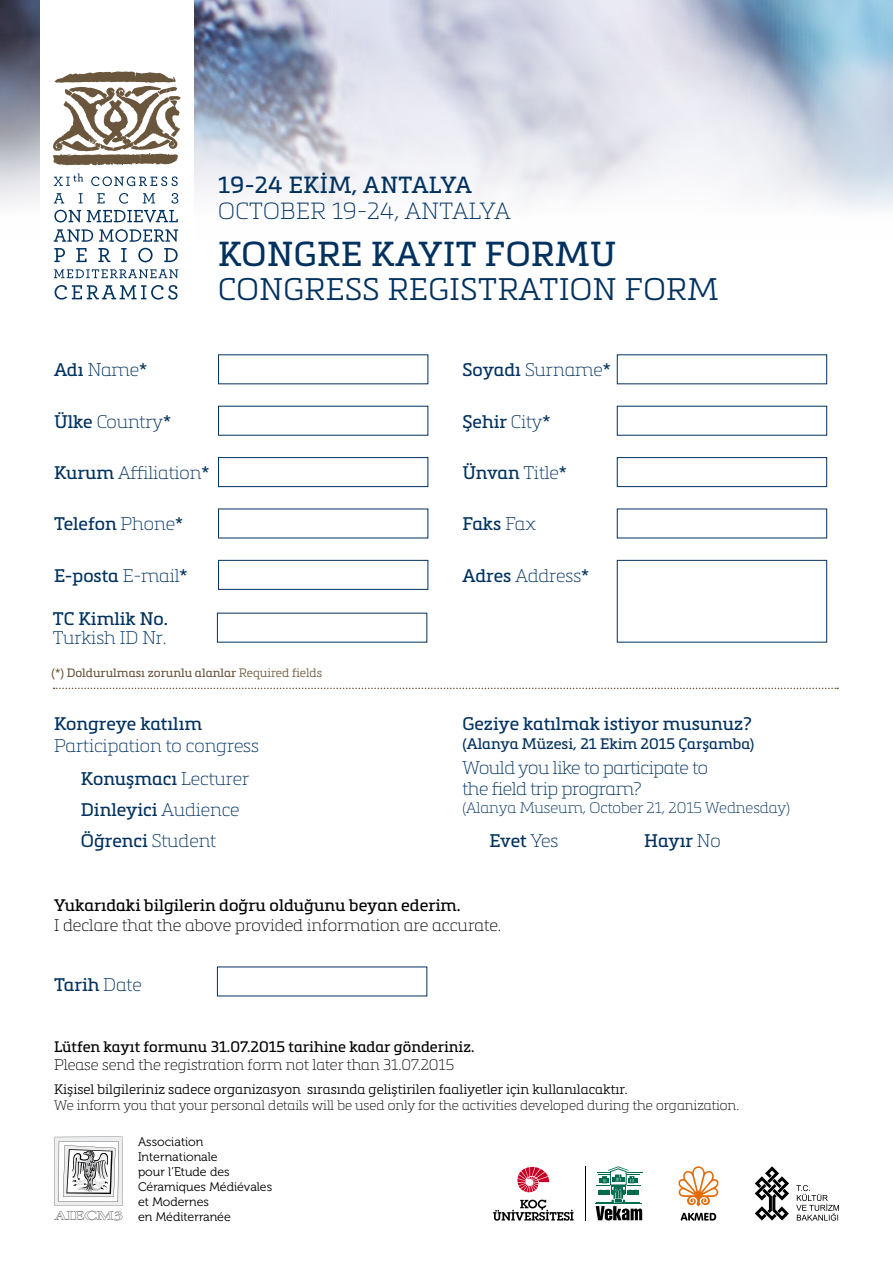
<style>
.page{position:relative;width:893px;height:1263px;background:#fff}
.page>*{position:absolute;margin:0;border:0;box-sizing:border-box;transform-origin:0 0}
.t1{font:34.2px "Metronic Slab Pro";letter-spacing:.02em;color:#00315f}
.t2{font:300 30.75px "Metronic Slab Pro";letter-spacing:.02em;color:#00315f}
.t3{font:100 22.95px "Metronic Slab Pro";letter-spacing:.02em;color:#00315f}
.t4{font:22.95px "Metronic Slab Pro";letter-spacing:.02em;color:#00315f}
.t5{font:18px/30.9px "Metronic Slab Pro";color:#00315f}
.t6{font:100 18px/32.5px "Metronic Slab Pro";letter-spacing:-.01em;color:#00315f}
.t7{font:100 16.5px "Metronic Slab Pro";color:#000}
.t8{font:16.5px "Metronic Slab Pro";color:#000}
.t9{font:15px "Metronic Slab Pro";color:#000}
.t10{font:100 15px "Metronic Slab Pro";color:#000}
.t11{font:100 15px "Metronic Slab Pro";color:#00315f}
.t12{font:15px "Metronic Slab Pro";color:#00315f}
.t13{font:100 13.5px "Metronic Slab Pro";color:#000}
.t14{font:300 13.5px "Metronic Slab Pro";color:#000}
.t15{font:12.45px/15px "Museo 300";color:#000}
.t16{font:12px "Metronic Slab Pro";color:#6a563c}
.s1{font-weight:100}
.s2{font-weight:400}
.s3{font-weight:300}
</style>
<div class="page">
<img style="left:0;top:0;width:893px;height:210px">
<div style="left:40px;top:0;width:153px;height:328px;background:#fff"></div>
<svg style="left:54px;top:1137px;width:69px;height:84px"></svg>
<svg style="left:517px;top:1167px;width:32px;height:25px"></svg>
<svg style="left:493px;top:1199px;width:81px;height:22px"></svg>
<hr style="left:585px;top:1166px;width:1px;height:54px;background:#000">
<svg style="left:596px;top:1166px;width:46px;height:54px"></svg>
<svg style="left:678px;top:1166px;width:41px;height:40px"></svg>
<svg style="left:681px;top:1213px;width:35px;height:8px"></svg>
<svg style="left:755px;top:1166px;width:34px;height:54px"></svg>
<svg style="left:796px;top:1185px;width:43px;height:36px"></svg>
<svg style="left:54px;top:688px;width:784px;height:1px"></svg>
<div style="left:218px;top:560px;width:210px;height:30px;border:1px solid #00315f"></div>
<div style="left:617px;top:560px;width:210px;height:82px;border:1px solid #00315f"></div>
<div style="left:218px;top:457px;width:210px;height:30px;border:1px solid #00315f"></div>
<div style="left:617px;top:457px;width:210px;height:30px;border:1px solid #00315f"></div>
<svg style="left:53px;top:71px;width:127px;height:95px"></svg>
<svg style="left:91px;top:176px;width:87px;height:10px"></svg>
<svg style="left:54px;top:210px;width:27px;height:12px"></svg>
<svg style="left:87px;top:210px;width:91px;height:12px"></svg>
<svg style="left:54px;top:229px;width:39px;height:13px"></svg>
<svg style="left:99px;top:229px;width:79px;height:13px"></svg>
<svg style="left:54px;top:248px;width:11px;height:14px"></svg>
<svg style="left:76px;top:248px;width:11px;height:14px"></svg>
<svg style="left:98px;top:248px;width:12px;height:14px"></svg>
<svg style="left:121px;top:248px;width:6px;height:14px"></svg>
<svg style="left:138px;top:248px;width:15px;height:14px"></svg>
<svg style="left:164px;top:248px;width:14px;height:14px"></svg>
<svg style="left:54px;top:269px;width:124px;height:9px"></svg>
<svg style="left:55px;top:285px;width:123px;height:15px"></svg>
<svg style="left:54px;top:193px;width:10px;height:10px"></svg>
<svg style="left:97px;top:193px;width:8px;height:10px"></svg>
<svg style="left:79px;top:193px;width:4px;height:10px"></svg>
<svg style="left:119px;top:193px;width:9px;height:11px"></svg>
<svg style="left:143px;top:193px;width:12px;height:10px"></svg>
<svg style="left:171px;top:193px;width:7px;height:11px"></svg>
<svg style="left:54px;top:173px;width:29px;height:13px"></svg>
<p class="t4" style="left:218px;top:168px;width:255px">19-24 EKİM, ANTALYA</p>
<p class="t3" style="left:218px;top:195px;width:294px">OCTOBER 19-24, ANTALYA</p>
<h1 class="t1" style="left:218px;top:229px;width:400px">KONGRE KAYIT FORMU</h1>
<h2 class="t2" style="left:218px;top:268px;width:502px">CONGRESS REGISTRATION FORM</h2>
<p class="t5" style="left:54px;top:354px;width:95px">Adı <span class="s1">Name</span>*</p>
<p class="t5" style="left:462px;top:354px;width:150px">Soyadı <span class="s1">Surname</span>*</p>
<p class="t6" style="left:54px;top:404px;width:119px"><span class="s2">Ülke</span> Country<span class="s2">*</span></p>
<p class="t5" style="left:462px;top:405px;width:90px">Şehir <span class="s1">City</span>*</p>
<p class="t6" style="left:54px;top:455px;width:157px"><span class="s2">Kurum</span> Affiliation<span class="s2">*</span></p>
<p class="t5" style="left:462px;top:456px;width:106px">Ünvan <span class="s1">Title</span>*</p>
<p class="t5" style="left:54px;top:508px;width:131px">Telefon <span class="s1">Phone</span>*</p>
<p class="t5" style="left:462px;top:508px;width:75px">Faks <span class="s1">Fax</span></p>
<p class="t5" style="left:54px;top:559px;width:135px">E-posta <span class="s1">E-mail</span>*</p>
<p class="t6" style="left:462px;top:558px;width:128px"><span class="s2">Adres</span> Address<span class="s2">*</span></p>
<p class="t5" style="left:53px;top:603px;width:116px">TC Kimlik No.</p>
<p class="t6" style="left:53px;top:620px;width:115px">Turkish ID Nr.</p>
<p class="t16" style="left:52px;top:664px;width:272px">(*) Doldurulması zorunlu alanlar <span class="s3">Required fields</span></p>
<p class="t5" style="left:54px;top:708px;width:150px">Kongreye katılım</p>
<p class="t6" style="left:81px;top:728px;width:180px;text-indent:-27px">Participation to congress<br><span class="s2">Konuşmacı</span> Lecturer</p>
<p class="t5" style="left:81px;top:793px;width:160px">Dinleyici <span class="s1">Audience<br></span>Öğrenci <span class="s1">Student</span></p>
<p class="t5" style="left:462px;top:708px;width:291px">Geziye katılmak istiyor musunuz?</p>
<p class="t12" style="left:462px;top:733px;width:293px">(Alanya Müzesi, 21 Ekim 2015 Çarşamba)</p>
<p class="t6" style="left:462px;top:755px;width:247px;line-height:21.6px">Would you like to participate to the field trip program?</p>
<p class="t11" style="left:462px;top:798px;width:329px">(Alanya Museum, October 21, 2015 Wednesday)</p>
<p class="t5" style="left:489px;top:824px;width:70px">Evet <span class="s1">Yes</span></p>
<p class="t5" style="left:644px;top:824px;width:78px">Hayır <span class="s1">No</span></p>
<p class="t8" style="left:54px;top:893px;width:408px">Yukarıdaki bilgilerin doğru olduğunu beyan ederim.</p>
<p class="t7" style="left:54px;top:914px;width:449px">I declare that the above provided information are accurate.</p>
<p class="t5" style="left:54px;top:968px;width:89px">Tarih <span class="s1">Date</span></p>
<p class="t9" style="left:54px;top:1035px;width:422px">Lütfen kayıt formunu 31.07.2015 tarihine kadar gönderiniz.</p>
<p class="t10" style="left:54px;top:1054px;width:402px">Please send the registration form not later than 31.07.2015</p>
<p class="t14" style="left:54px;top:1080px;width:575px">Kişisel bilgileriniz sadece organizasyon sırasında geliştirilen faaliyetler için kullanılacaktır.</p>
<p class="t13" style="left:54px;top:1096px;width:687px">We inform you that your personal details will be used only for the activities developed during the organization.</p>
<p class="t15" style="left:138px;top:1134px;width:136px">Association<br>Internationale<br>pour l’Etude des<br>Céramiques Médiévales et Modernes<br>en Méditerranée</p>
</div>
